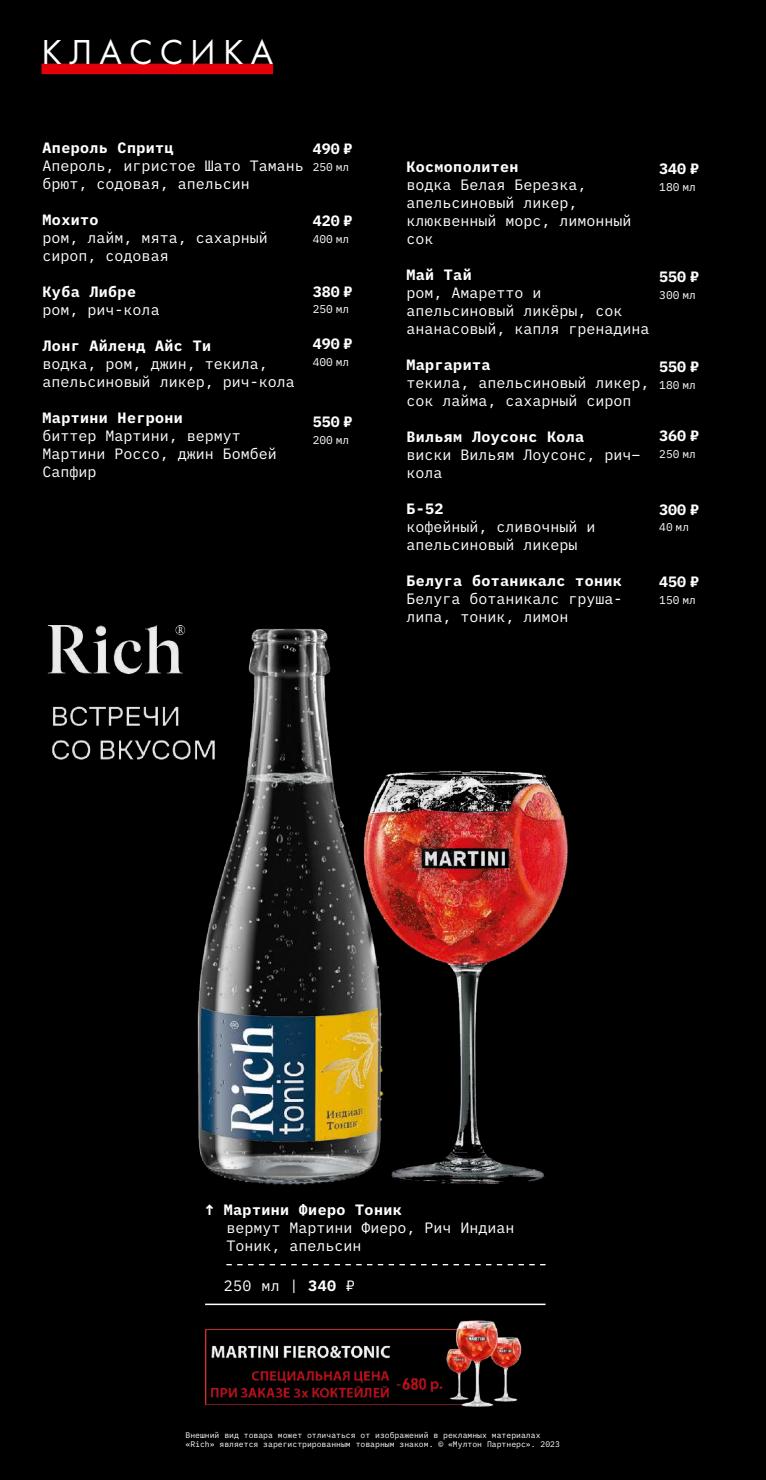
<style>
.page{position:relative;width:766px;height:1480px;background:#fff}
.page>*{position:absolute;margin:0;border:0;box-sizing:border-box;transform-origin:0 0}
.t1{font:36px "Futura Book C";letter-spacing:.2em;color:#fff}
.t2{font:15px/18px "IBM Plex Mono";color:#fff}
.t3{font:700 15px "IBM Plex Mono";letter-spacing:.025em;color:#fff}
.t4{font:11.25px "IBM Plex Mono";color:#fff}
.t5{font:8.1px/9px "IBM Plex Mono";color:#fff}
.s1{font-weight:700}
</style>
<div class="page">
<div style="left:0;top:0;width:765px;height:1480px;background:#000"></div>
<img style="left:197px;top:628px;width:154px;height:557px">
<img style="left:351px;top:770px;width:217px;height:414px">
<img style="left:47px;top:625px;width:186px;height:146px">
<div style="left:41px;top:64px;width:232px;height:10px;background:#e3000b"></div>
<svg style="left:226px;top:1264px;width:319px;height:1px"></svg>
<hr style="left:205px;top:1303px;width:340px;height:2px;background:#fff">
<img style="left:206px;top:1320px;width:316px;height:87px">
<h1 class="t1" style="left:41px;top:33px;width:233px">КЛАССИКА</h1>
<p class="t3" style="left:43px;top:136px;width:132px">Апероль Спритц</p>
<p class="t2" style="left:43px;top:156px;width:263px">Апероль, игристое Шато Тамань брют, содовая, апельсин</p>
<p class="t3" style="left:43px;top:208px;width:57px">Мохито</p>
<p class="t2" style="left:43px;top:228px;width:227px">ром, лайм, мята, сахарный сироп, содовая</p>
<p class="t3" style="left:43px;top:280px;width:95px">Куба Либре</p>
<p class="t2" style="left:43px;top:300px;width:118px">ром, рич-кола</p>
<p class="t3" style="left:43px;top:334px;width:170px">Лонг Айленд Айс Ти</p>
<p class="t2" style="left:43px;top:354px;width:254px">водка, ром, джин, текила, апельсиновый ликер, рич-кола</p>
<p class="t3" style="left:43px;top:406px;width:142px">Мартини Негрони</p>
<p class="t2" style="left:43px;top:426px;width:236px">биттер Мартини, вермут<br>Мартини Россо, джин Бомбей<br>Сапфир</p>
<p class="t3" style="left:313px;top:137px;width:41px">490 ₽</p>
<p class="t4" style="left:313px;top:158px;width:38px">250 мл</p>
<p class="t3" style="left:313px;top:209px;width:41px">420 ₽</p>
<p class="t4" style="left:313px;top:230px;width:38px">400 мл</p>
<p class="t3" style="left:313px;top:279px;width:41px">380 ₽</p>
<p class="t4" style="left:313px;top:301px;width:38px">250 мл</p>
<p class="t3" style="left:313px;top:332px;width:41px">490 ₽</p>
<p class="t4" style="left:313px;top:353px;width:38px">400 мл</p>
<p class="t3" style="left:313px;top:410px;width:41px">550 ₽</p>
<p class="t4" style="left:313px;top:431px;width:38px">200 мл</p>
<p class="t3" style="left:406px;top:155px;width:114px">Космополитен</p>
<p class="t2" style="left:406px;top:175px;width:227px">водка Белая Березка, апельсиновый ликер, клюквенный морс, лимонный сок</p>
<p class="t3" style="left:406px;top:263px;width:67px">Май Тай</p>
<p class="t2" style="left:406px;top:283px;width:245px">ром, Амаретто и апельсиновый ликёры, сок ананасовый, капля гренадина</p>
<p class="t3" style="left:406px;top:353px;width:85px">Маргарита</p>
<p class="t2" style="left:406px;top:373px;width:245px">текила, апельсиновый ликер, сок лайма, сахарный сироп</p>
<p class="t3" style="left:406px;top:425px;width:179px">Вильям Лоусонс Кола</p>
<p class="t2" style="left:406px;top:445px;width:236px">виски Вильям Лоусонс, рич– кола</p>
<p class="t3" style="left:406px;top:497px;width:39px">Б-52</p>
<p class="t2" style="left:406px;top:517px;width:191px">кофейный, сливочный и апельсиновый ликеры</p>
<p class="t3" style="left:406px;top:569px;width:217px">Белуга ботаникалс тоник</p>
<p class="t2" style="left:406px;top:589px;width:218px">Белуга ботаникалс груша&shy;липа, тоник, лимон</p>
<p class="t3" style="left:659px;top:157px;width:41px">340 ₽</p>
<p class="t4" style="left:659px;top:178px;width:38px">180 мл</p>
<p class="t3" style="left:659px;top:265px;width:41px">550 ₽</p>
<p class="t4" style="left:659px;top:286px;width:38px">300 мл</p>
<p class="t3" style="left:659px;top:355px;width:41px">550 ₽</p>
<p class="t4" style="left:659px;top:376px;width:38px">180 мл</p>
<p class="t3" style="left:659px;top:424px;width:41px">360 ₽</p>
<p class="t4" style="left:659px;top:445px;width:38px">250 мл</p>
<p class="t3" style="left:659px;top:498px;width:41px">300 ₽</p>
<p class="t4" style="left:659px;top:519px;width:31px">40 мл</p>
<p class="t3" style="left:659px;top:570px;width:41px">450 ₽</p>
<p class="t4" style="left:659px;top:591px;width:38px">150 мл</p>
<p class="t3" style="left:205px;top:1198px;width:198px">↑ Мартини Фиеро Тоник</p>
<p class="t2" style="left:226px;top:1217px;width:290px">вермут Мартини Фиеро, Рич Индиан<br>Тоник, апельсин</p>
<p class="t2" style="left:224px;top:1275px;width:132px">250 мл | <span class="s1">340</span> ₽</p>
<p class="t5" style="left:185px;top:1430px;width:376px">Внешний вид товара может отличаться от изображений в рекламных материалах «Rich» является зарегистрированным товарным знаком. © «Мултон Партнерс». 2023</p>
</div>
